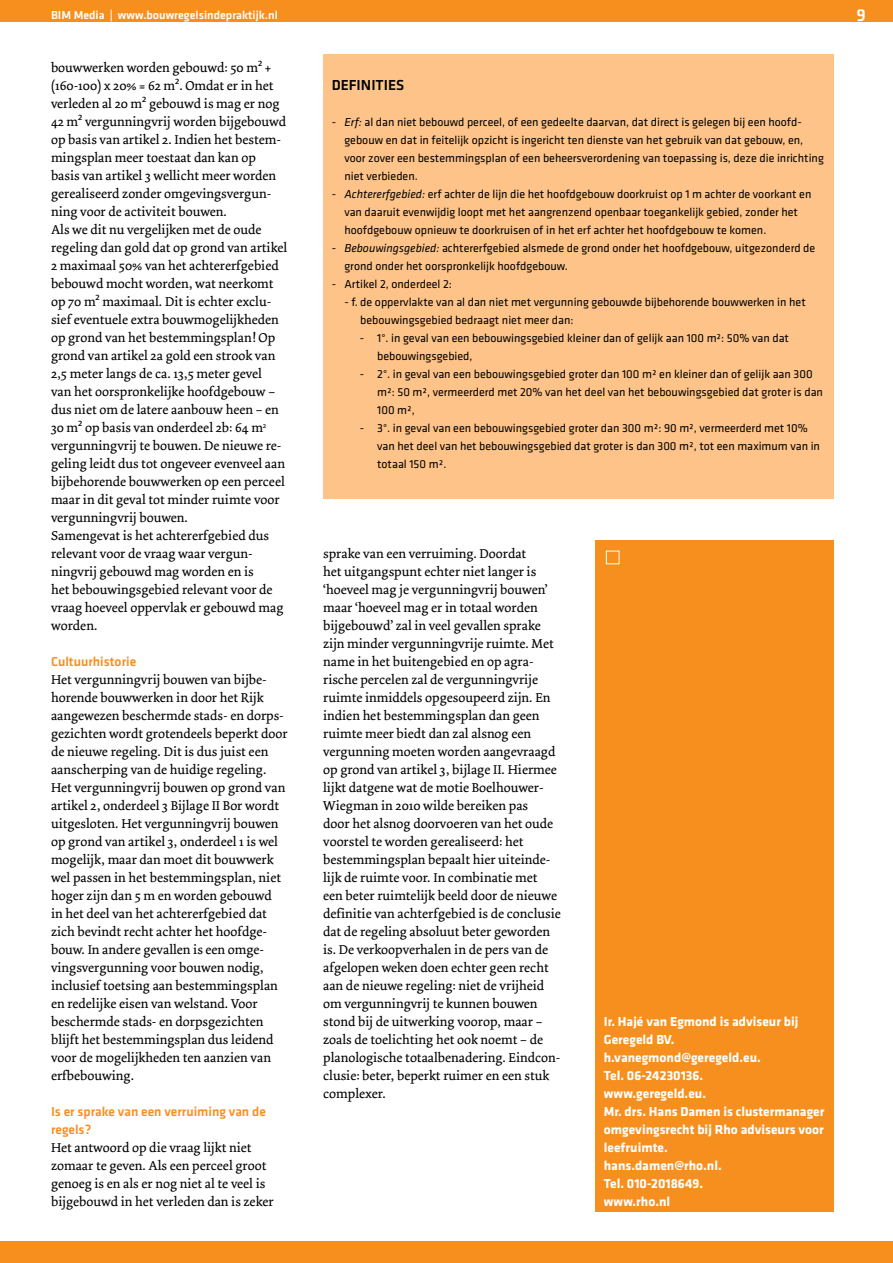
<style>
.page{position:relative;width:893px;height:1263px;background:#fff}
.page>*{position:absolute;margin:0;border:0;box-sizing:border-box;transform-origin:0 0}
.t1{font:500 18px "Klavika";color:#fff}
.t2{font:500 15px "Klavika";color:#000}
.t3{font:13.5px/18px "Dolly";color:#000}
.t4{font:700 13.5px/18px "Klavika";color:#fff}
.t5{font:500 13.5px/18px "Klavika";color:#f78f1e}
.t6{font:12px/18px "Klavika";color:#000}
.t7{font:500 12px "Klavika";color:#fff}
.s1{font-family:"Myriad Pro"}
.s2{font-style:italic}
</style>
<div class="page">
<div style="left:0;top:0;width:893px;height:21px;background:#f78f1e"></div>
<div style="left:0;top:1242px;width:893px;height:21px;background:#f78f1e"></div>
<div style="left:595px;top:540px;width:238px;height:672px;background:#f78f1e"></div>
<div style="left:606px;top:551px;width:13px;height:13px;border:1px solid #fff"></div>
<div style="left:323px;top:54px;width:510px;height:445px;background:#fdc388"></div>
<p class="t7" style="left:51px;top:9px;width:228px">BI M Media | www.bouwregelsindepraktijk.nl</p>
<h1 class="t1" style="left:856px;top:6px;width:11px">9</h1>
<p class="t3" style="left:51px;top:59px;width:238px">bouwwerken worden gebouwd: 50 m<span class="s1">²</span> + (160-100) x 20% = 62 m<span class="s1">²</span>. Omdat er in het verleden al 20 m<span class="s1">²</span> gebouwd is mag er nog 42 m<span class="s1">²</span> vergunningvrij worden bijgebouwd op basis van artikel 2. Indien het bestem&shy;mingsplan meer toestaat dan kan op basis van artikel 3 wellicht meer worden gerealiseerd zonder omgevingsvergun&shy;ning voor de activiteit bouwen.<br>Als we dit nu vergelijken met de oude regeling dan gold dat op grond van artikel 2 maximaal 50% van het achtererfgebied bebouwd mocht worden, wat neerkomt op 70 m<span class="s1">²</span> maximaal. Dit is echter exclu&shy;sief eventuele extra bouwmogelijkheden op grond van het bestemmingsplan! Op grond van artikel 2a gold een strook van 2,5 meter langs de ca. 13,5 meter gevel<br>van het oorspronkelijke hoofdgebouw – dus niet om de latere aanbouw heen – en 30 m<span class="s1">²</span> op basis van onderdeel 2b: 64 m<sup>2 </sup>vergunningvrij te bouwen. De nieuwe re&shy;geling leidt dus tot ongeveer evenveel aan bijbehorende bouwwerken op een perceel maar in dit geval tot minder ruimte voor vergunningvrij bouwen.<br>Samengevat is het achtererfgebied dus relevant voor de vraag waar vergun&shy;ningvrij gebouwd mag worden en is<br>het bebouwingsgebied relevant voor de vraag hoeveel oppervlak er gebouwd mag worden.</p>
<p class="t5" style="left:51px;top:653px;width:87px">Cultuurhistorie</p>
<p class="t3" style="left:51px;top:671px;width:238px">Het vergunningvrij bouwen van bijbe&shy;horende bouwwerken in door het Rijk aangewezen beschermde stads- en dorps&shy;gezichten wordt grotendeels beperkt door de nieuwe regeling. Dit is dus juist een aanscherping van de huidige regeling.<br>Het vergunningvrij bouwen op grond van artikel 2, onderdeel 3 Bijlage II Bor wordt uitgesloten. Het vergunningvrij bouwen op grond van artikel 3, onderdeel 1 is wel mogelijk, maar dan moet dit bouwwerk wel passen in het bestemmingsplan, niet hoger zijn dan 5 m en worden gebouwd<br>in het deel van het achtererfgebied dat zich bevindt recht achter het hoofdge&shy;bouw. In andere gevallen is een omge&shy;vingsvergunning voor bouwen nodig, inclusief toetsing aan bestemmingsplan en redelijke eisen van welstand. Voor beschermde stads- en dorpsgezichten blijft het bestemmingsplan dus leidend voor de mogelijkheden ten aanzien van erfbebouwing.</p>
<p class="t5" style="left:51px;top:1103px;width:216px">Is er sprake van een verruiming van de regels?</p>
<p class="t3" style="left:51px;top:1139px;width:224px">Het antwoord op die vraag lijkt niet zomaar te geven. Als een perceel groot genoeg is en als er nog niet al te veel is bijgebouwd in het verleden dan is zeker</p>
<p class="t2" style="left:332px;top:77px;width:74px">Definities</p>
<p class="t6" style="left:344px;top:113px;width:481px;text-indent:-13px">- <span class="s2">Erf:</span> al dan niet bebouwd perceel, of een gedeelte daarvan, dat direct is gelegen bij een hoofd&shy;gebouw en dat in feitelijk opzicht is ingericht ten dienste van het gebruik van dat gebouw, en, voor zover een bestemmingsplan of een beheersverordening van toepassing is, deze die inrichting niet verbieden.</p>
<p class="t6" style="left:344px;top:185px;width:468px;text-indent:-13px">- <span class="s2">Achtererfgebied:</span> erf achter de lijn die het hoofdgebouw doorkruist op 1 m achter de voorkant en van daaruit evenwijdig loopt met het aangrenzend openbaar toegankelijk gebied, zonder het hoofdgebouw opnieuw te doorkruisen of in het erf achter het hoofdgebouw te komen.</p>
<p class="t6" style="left:344px;top:239px;width:472px;text-indent:-13px">- <span class="s2">Bebouwingsgebied:</span> achtererfgebied alsmede de grond onder het hoofdgebouw, uitgezonderd de grond onder het oorspronkelijk hoofdgebouw.</p>
<p class="t6" style="left:332px;top:275px;width:122px">- Artikel 2, onderdeel 2:</p>
<p class="t6" style="left:360px;top:293px;width:447px;text-indent:-16px">- f. de oppervlakte van al dan niet met vergunning gebouwde bijbehorende bouwwerken in het bebouwingsgebied bedraagt niet meer dan:</p>
<p class="t6" style="left:377px;top:329px;width:413px;text-indent:-17px">- 1°. in geval van een bebouwingsgebied kleiner dan of gelijk aan 100 m²: 50% van dat bebouwingsgebied,</p>
<p class="t6" style="left:377px;top:365px;width:447px;text-indent:-17px">- 2°. in geval van een bebouwingsgebied groter dan 100 m² en kleiner dan of gelijk aan 300 m²: 50 m², vermeerderd met 20% van het deel van het bebouwingsgebied dat groter is dan<br>100 m²,</p>
<p class="t6" style="left:377px;top:419px;width:444px;text-indent:-17px">- 3°. in geval van een bebouwingsgebied groter dan 300 m²: 90 m², vermeerderd met 10% van het deel van het bebouwingsgebied dat groter is dan 300 m², tot een maximum van in totaal 150 m².</p>
<p class="t3" style="left:323px;top:545px;width:239px">sprake van een verruiming. Doordat<br>het uitgangspunt echter niet langer is ‘hoeveel mag je vergunningvrij bouwen’ maar ‘hoeveel mag er in totaal worden bijgebouwd’ zal in veel gevallen sprake zijn minder vergunningvrije ruimte. Met name in het buitengebied en op agra&shy;rische percelen zal de vergunningvrije ruimte inmiddels opgesoupeerd zijn. En indien het bestemmingsplan dan geen ruimte meer biedt dan zal alsnog een vergunning moeten worden aangevraagd op grond van artikel 3, bijlage II. Hiermee lijkt datgene wat de motie Boelhouwer-Wiegman in 2010 wilde bereiken pas<br>door het alsnog doorvoeren van het oude voorstel te worden gerealiseerd: het bestemmingsplan bepaalt hier uiteinde&shy;lijk de ruimte voor. In combinatie met<br>een beter ruimtelijk beeld door de nieuwe definitie van achterfgebied is de conclusie dat de regeling absoluut beter geworden is. De verkoopverhalen in de pers van de afgelopen weken doen echter geen recht aan de nieuwe regeling: niet de vrijheid om vergunningvrij te kunnen bouwen stond bij de uitwerking voorop, maar – zoals de toelichting het ook noemt – de planologische totaalbenadering. Eindcon&shy;clusie: beter, beperkt ruimer en een stuk complexer.</p>
<p class="t4" style="left:604px;top:1013px;width:222px">Ir. Hajé van Egmond is adviseur bij<br>Geregeld BV. h.vanegmond@geregeld.eu.<br>Tel. 06-24230136.<br>www.geregeld.eu.<br>Mr. drs. Hans Damen is clustermanager omgevingsrecht bij Rho adviseurs voor leefruimte.<br>hans.damen@rho.nl.<br>Tel. 010-2018649.<br>www.rho.nl</p>
</div>
